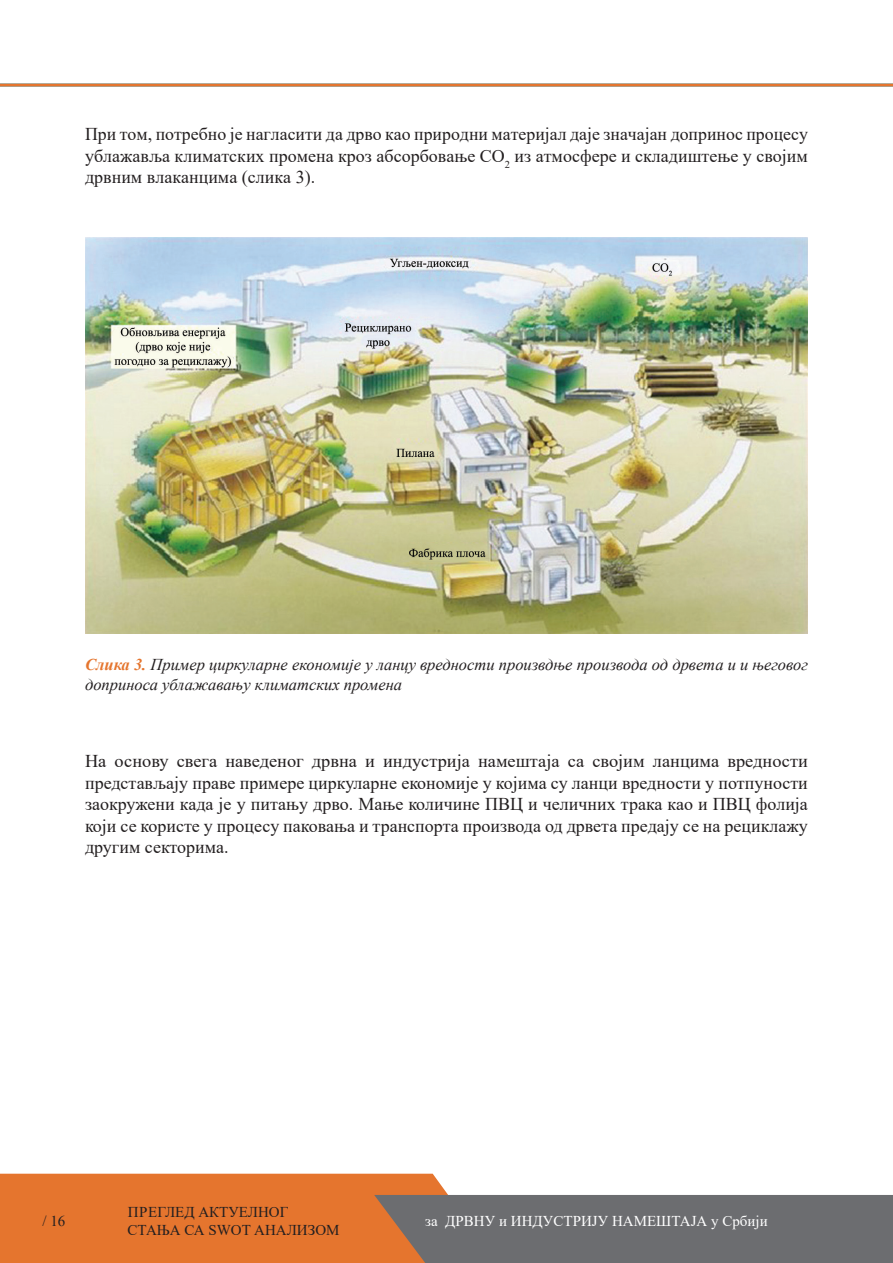
<style>
.page{position:relative;width:893px;height:1263px;background:#fff}
.page>*{position:absolute;margin:0;border:0;box-sizing:border-box;transform-origin:0 0}
.t1{font:18px/21.6px "Times New Roman";color:#231f20;text-align:justify}
.t2{font:italic 16.5px/19.8px "Times New Roman";color:#231f20}
.t3{font:15px/18px "Times New Roman";color:#231f20}
.t4{font:15px "Times New Roman";color:#fff}
.s1{font-weight:700;color:#e5752e}
</style>
<div class="page">
<svg style="left:0;top:1174px;width:893px;height:89px;background:#b58161"></svg>
<hr style="left:0;top:84px;width:893px;height:3px;background:#e5752e">
<img style="left:85px;top:237px;width:723px;height:397px">
<p class="t1" style="left:85px;top:123px;width:724px">При том, потребно је нагласити да дрво као природни материјал даје значајан допринос процесу ублажавља климатских промена кроз абсорбовање СО <sub>2</sub> из атмосфере и складиштење у својим дрвним влаканцима (слика 3).</p>
<p class="t2" style="left:85px;top:654px;width:724px"><span class="s1">Слика 3.</span> Пример циркуларне економије у ланцу вредности произвдње производа од дрвета и и његовог доприноса ублажавању климатских промена</p>
<p class="t1" style="left:85px;top:749px;width:724px">На основу свега наведеног дрвна и индустрија намештаја са својим ланцима вредности представљају праве примере циркуларне економије у којима су ланци вредности у потпуности заокружени када је у питању дрво. Мање количине ПВЦ</p>
<p class="t1" style="left:85px;top:793px;width:724px;text-indent:671px">фолија који се користе у процесу паковања и транспорта производа од дрвета предају се на рециклажу другим секторима.</p>
<p class="t1" style="left:528px;top:793px;width:199px">и челичних трака као и ПВЦ</p>
<p class="t3" style="left:43px;top:1211px;width:24px">/ 16</p>
<p class="t3" style="left:128px;top:1202px;width:213px">ПреГЛЕД АКТУЕЛНОГ<br>СТАЊА СА SWOT АНАЛИЗОМ</p>
<p class="t4" style="left:425px;top:1210px;width:344px">за ДРВНУ и ИНДУСТРИЈУ НАМЕШТАЈА у Србији</p>
<p class="t4" style="left:425px;top:1211px;width:9px">§</p>
</div>
